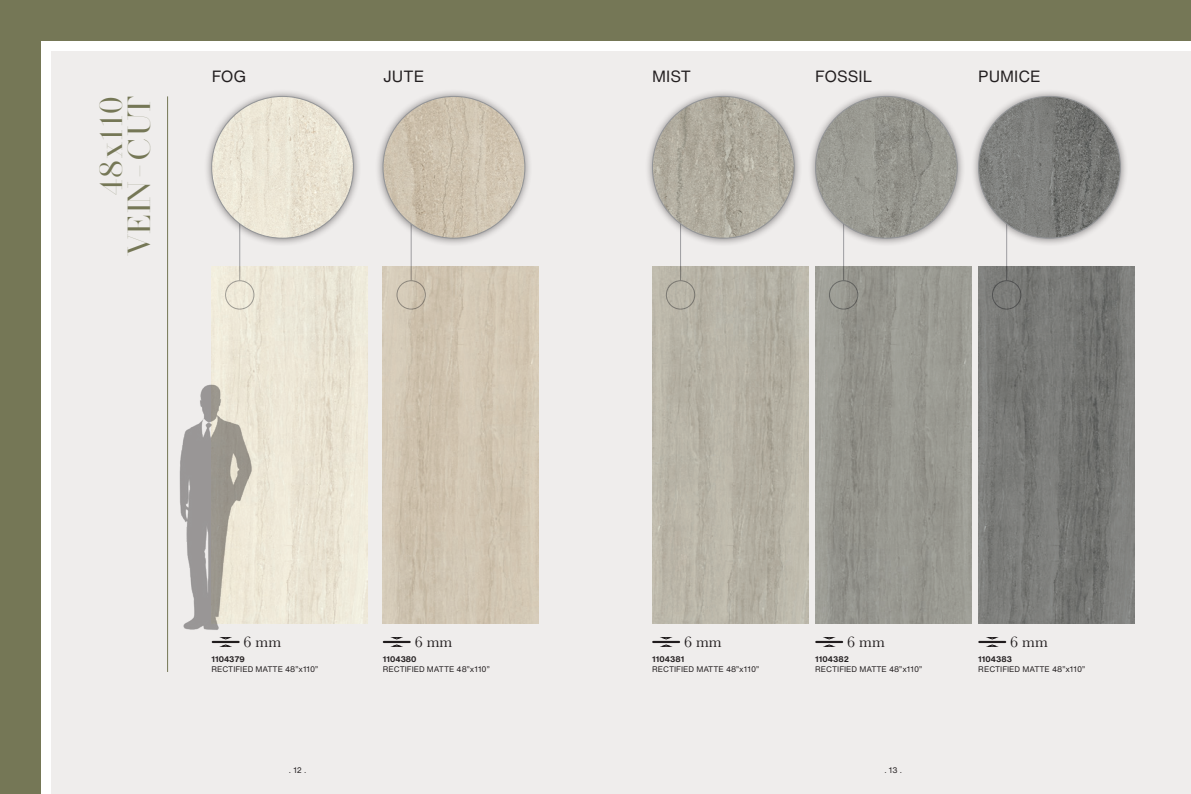
<style>
.page{position:relative;width:1191px;height:794px;background:#fff}
.page>*{position:absolute;margin:0;border:0;box-sizing:border-box;transform-origin:0 0}
.INTRO_colour_name{font:32px "MADESAONARA2";color:#757756}
.t1{font:16px "Helvetica Now Text";color:#231f20}
.t2{font:16px "Baskerville";color:#231f20}
.t3{font:8px/9.6px "Helvetica Now Text";color:#231f20}
.s1{font-weight:700}
</style>
<div class="page">
<div style="left:51px;top:51px;width:1140px;height:743px;background:#efedec"></div>
<div style="left:0;top:0;width:40px;height:794px;background:#757756"></div>
<div style="left:0;top:0;width:1191px;height:40px;background:#757756"></div>
<img style="left:652px;top:266px;width:156px;height:358px">
<img style="left:383px;top:266px;width:156px;height:358px">
<img style="left:211px;top:266px;width:156px;height:358px">
<div style="left:225px;top:280px;width:29px;height:29px;border:1px solid #a8a9ad;border-radius:50%"></div>
<hr style="left:239px;top:213px;width:1px;height:68px;background:#a8a9ad">
<div style="left:397px;top:280px;width:28px;height:29px;border:1px solid #a8a9ad;border-radius:50%"></div>
<hr style="left:411px;top:213px;width:1px;height:68px;background:#a8a9ad">
<div style="left:666px;top:280px;width:29px;height:29px;border:1px solid #a8a9ad;border-radius:50%"></div>
<hr style="left:680px;top:213px;width:1px;height:68px;background:#a8a9ad">
<img style="left:168px;top:378px;width:87px;height:259px">
<hr style="left:212px;top:641px;width:28px;height:2px;background:#231f20">
<svg style="left:216px;top:636px;width:19px;height:11px"></svg>
<hr style="left:383px;top:641px;width:28px;height:2px;background:#231f20">
<svg style="left:387px;top:637px;width:19px;height:10px"></svg>
<hr style="left:652px;top:641px;width:28px;height:2px;background:#231f20">
<svg style="left:657px;top:637px;width:18px;height:10px"></svg>
<div style="left:375px;top:88px;width:158px;height:158px;background:#231f20;opacity:.5"></div>
<img style="left:383px;top:96px;width:142px;height:142px;border-radius:71px">
<img style="left:815px;top:266px;width:156px;height:358px">
<div style="left:829px;top:280px;width:29px;height:29px;border:1px solid #a8a9ad;border-radius:50%"></div>
<hr style="left:843px;top:213px;width:1px;height:68px;background:#a8a9ad">
<hr style="left:815px;top:641px;width:28px;height:2px;background:#231f20">
<svg style="left:820px;top:637px;width:18px;height:10px"></svg>
<div style="left:807px;top:88px;width:158px;height:158px;background:#231f20;opacity:.5"></div>
<img style="left:815px;top:96px;width:142px;height:142px;border-radius:71px">
<img style="left:978px;top:266px;width:156px;height:358px">
<div style="left:992px;top:280px;width:29px;height:29px;border:1px solid #a8a9ad;border-radius:50%"></div>
<hr style="left:1006px;top:213px;width:1px;height:68px;background:#a8a9ad">
<hr style="left:978px;top:641px;width:28px;height:2px;background:#231f20">
<svg style="left:983px;top:637px;width:18px;height:10px"></svg>
<div style="left:970px;top:88px;width:158px;height:158px;background:#231f20;opacity:.5"></div>
<img style="left:978px;top:96px;width:142px;height:142px;border-radius:71px">
<div style="left:204px;top:88px;width:157px;height:158px;background:#231f20;opacity:.5"></div>
<img style="left:212px;top:96px;width:141px;height:142px;border-radius:71px">
<div style="left:644px;top:88px;width:158px;height:158px;background:#231f20;opacity:.5"></div>
<img style="left:652px;top:96px;width:142px;height:142px;border-radius:71px">
<hr style="left:167px;top:96px;width:1px;height:576px;background:#757756">
<p class="INTRO_colour_name" style="left:93px;top:195px;width:99px;rotate:-90deg">48x110</p>
<p class="INTRO_colour_name" style="left:120px;top:250px;width:155px;rotate:-90deg">VEIN-CUT</p>
<p class="t1" style="left:212px;top:64px;width:36px">FOG</p>
<p class="t1" style="left:383px;top:64px;width:43px">JUTE</p>
<p class="t1" style="left:652px;top:64px;width:40px">MIST</p>
<p class="t1" style="left:815px;top:64px;width:58px">FOSSIL</p>
<p class="t1" style="left:978px;top:64px;width:64px">PUMICE</p>
<h2 class="t2" style="left:244px;top:631px;width:39px">6 mm</h2>
<h2 class="t2" style="left:415px;top:631px;width:39px">6 mm</h2>
<h2 class="t2" style="left:684px;top:631px;width:39px">6 mm</h2>
<h2 class="t2" style="left:847px;top:631px;width:39px">6 mm</h2>
<h2 class="t2" style="left:1010px;top:631px;width:39px">6 mm</h2>
<p class="t3" style="left:211px;top:654px;width:108px"><span class="s1">1104379<br></span>RECTIFIED MATTE 48”x110”</p>
<p class="t3" style="left:652px;top:654px;width:108px"><span class="s1">1104381<br></span>RECTIFIED MATTE 48”x110”</p>
<p class="t3" style="left:383px;top:654px;width:108px"><span class="s1">1104380<br></span>RECTIFIED MATTE 48”x110”</p>
<p class="t3" style="left:815px;top:654px;width:108px"><span class="s1">1104382<br></span>RECTIFIED MATTE 48”x110”</p>
<p class="t3" style="left:978px;top:654px;width:108px"><span class="s1">1104383<br></span>RECTIFIED MATTE 48”x110”</p>
<p class="t3" style="left:289px;top:764px;width:19px">. 12 .</p>
<p class="t3" style="left:884px;top:764px;width:19px">. 13 .</p>
</div>
